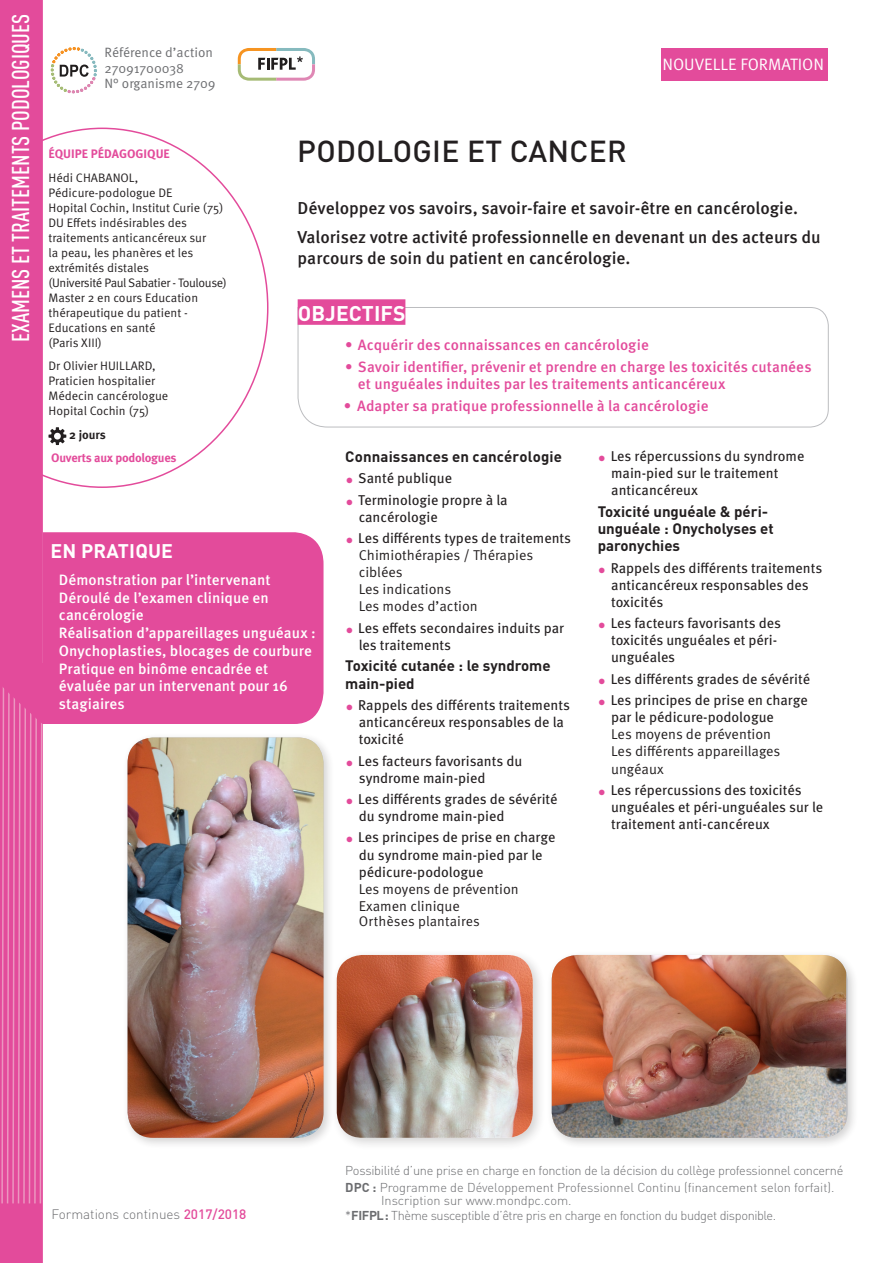
<style>
.page{position:relative;width:893px;height:1263px;background:#fff}
.page>*{position:absolute;margin:0;border:0;box-sizing:border-box;transform-origin:0 0}
.titre{font:500 30px "DIN Pro";letter-spacing:.01em;color:#231f20}
.t1{font:24px "DIN Cond Medium Alternate";color:#fff}
.objectifrose{font:700 21px "DIN Pro";letter-spacing:.01em;color:#fff}
.enpratiqueblac{font:700 19.5px "DIN Pro";letter-spacing:.01em;color:#fff}
.chapeau{font:500 17.25px/20.7px "Meta Pro";color:#231f20}
.t2{font:16.5px "Meta Pro";color:#fff}
.enpratiquetextegauch{font:500 15px/17.7px "Meta Pro";letter-spacing:.005em;color:#fff}
.t3{font:500 15px/17.1px "Meta Pro";letter-spacing:.005em;color:#e34b9b}
.colonnes{font:700 15px/17.2px "DIN Pro";color:#231f20}
.titres_colonnes{font:700 15px "DIN Pro";letter-spacing:.005em;color:#231f20}
.t4{font:14.25px/17.1px "Meta Pro";color:#231f20}
.t5{font:14.25px/17.1px "Meta Pro";color:#231f20}
.t6{font:13.95px "Meta Pro";letter-spacing:.01em;color:#231f20}
.texte_bas_de_page{font:13.5px "Meta Pro";color:#6c6d70}
.t7{font:300 13.5px "DIN Pro";color:#6c6d70}
.texte_bas_de_page-2{font:300 12.75px "DIN Pro";letter-spacing:-.02em;color:#6c6d70}
.texte_bas_de_page-3{font:300 12.75px/12.8px "DIN Pro";color:#6c6d70}
.équipe{font:12.3px/15px "Meta Pro";color:#231f20}
.équipe-2{font:700 12.3px "Meta Pro";letter-spacing:-.015em;color:#e34b9b}
.équipe-3{font:700 12.3px "Meta Pro";letter-spacing:-.005em;color:#231f20}
.s1{font-size:15.75px;color:#e34b9b}
.s2{font-style:inherit}
.s3{font-weight:500;color:#e34b9b}
.s4{font-weight:700}
</style>
<div class="page">
<div style="left:0;top:0;width:43px;height:1263px;background:#e34b9b"></div>
<svg style="left:1px;top:724px;width:42px;height:481px;background:#e560a5"></svg>
<div style="left:122px;top:732px;width:213px;height:417px;background:#231f20;opacity:.2"></div>
<img style="left:128px;top:737px;width:196px;height:401px">
<svg style="left:39px;top:127px;width:230px;height:362px"></svg>
<svg style="left:48px;top:427px;width:18px;height:18px"></svg>
<div style="left:331px;top:949px;width:215px;height:202px;background:#231f20;opacity:.2"></div>
<img style="left:337px;top:955px;width:196px;height:183px">
<svg style="left:297px;top:307px;width:532px;height:121px"></svg>
<div style="left:298px;top:299px;width:107px;height:26px;background:#e34b9b"></div>
<div style="left:0;top:532px;width:324px;height:192px;background:#e34b9b"></div>
<svg style="left:51px;top:47px;width:46px;height:47px"></svg>
<svg style="left:238px;top:48px;width:77px;height:33px"></svg>
<div style="left:546px;top:950px;width:313px;height:199px;background:#231f20;opacity:.2"></div>
<img style="left:552px;top:955px;width:294px;height:183px">
<div style="left:661px;top:48px;width:167px;height:33px;background:#e34b9b"></div>
<p class="t1" style="left:7px;top:342px;width:330px;rotate:-90deg">EXAMENS ET TRAITEMENTS PODOLOGIQUES</p>
<p class="texte_bas_de_page" style="left:105px;top:44px;width:110px">Référence d’action</p>
<p class="texte_bas_de_page" style="left:105px;top:59px;width:81px">27091700038</p>
<p class="texte_bas_de_page" style="left:105px;top:75px;width:113px">N° organisme 2709</p>
<p class="t2" style="left:662px;top:54px;width:163px">NOUVELLE FORMATION</p>
<p class="titre" style="left:297px;top:131px;width:331px">PODOLOGIE ET CANCER</p>
<p class="équipe-2" style="left:48px;top:146px;width:123px">ÉQUIPE PÉDAGOGIQUE</p>
<p class="équipe" style="left:48px;top:170px;width:180px">Hédi CHABANOL,<br>Pédicure-podologue DE<br>Hopital Cochin, Institut Curie (75)<br>DU Effets indésirables des traitements anticancéreux sur<br>la peau, les phanères et les extrémités distales<br>(Université Paul Sabatier - Toulouse)<br>Master 2 en cours Education thérapeutique du patient -<br>Educations en santé<br>(Paris XIII)</p>
<p class="équipe" style="left:48px;top:359px;width:121px">Dr Olivier HUILLARD,<br>Praticien hospitalier<br>Médecin cancérologue<br>Hopital Cochin (75)</p>
<p class="équipe-3" style="left:69px;top:427px;width:38px">2 jours</p>
<p class="équipe-2" style="left:51px;top:450px;width:127px">Ouverts aux podologues</p>
<p class="chapeau" style="left:298px;top:198px;width:502px">Développez vos savoirs, savoir-faire et savoir-être en cancérologie.</p>
<p class="chapeau" style="left:298px;top:227px;width:525px">Valorisez votre activité professionnelle en devenant un des acteurs du parcours de soin du patient en cancérologie.</p>
<p class="objectifrose" style="left:298px;top:299px;width:109px">OBJECTIFS</p>
<p class="t3" style="left:345px;top:336px;width:305px">• Acquérir des connaissances en cancérologie</p>
<p class="t3" style="left:358px;top:358px;width:455px;text-indent:-13px">• Savoir identifier, prévenir et prendre en charge les toxicités cutanées et unguéales induites par les traitements anticancéreux</p>
<p class="t3" style="left:344px;top:398px;width:366px">• Adapter sa pratique professionnelle à la cancérologie</p>
<p class="titres_colonnes" style="left:345px;top:446px;width:218px">Connaissances en cancérologie</p>
<p class="t4" style="left:345px;top:470px;width:108px"><span class="s1">•</span> Santé publique</p>
<p class="t4" style="left:359px;top:491px;width:150px;text-indent:-13px"><span class="s1">•</span> Terminologie propre à la cancérologie</p>
<p class="t5" style="left:359px;top:530px;width:214px;text-indent:-13px"><span class="s1">•</span> <span class="s2">Les différents types de traitements<br></span>Chimiothérapies / Thérapies ciblées<br>Les indications<br>Les modes d’action</p>
<p class="t4" style="left:359px;top:620px;width:207px;text-indent:-13px"><span class="s1">•</span> Les effets secondaires induits par les traitements</p>
<p class="colonnes" style="left:345px;top:657px;width:207px">Toxicité cutanée : le syndrome main-pied</p>
<p class="t4" style="left:359px;top:697px;width:213px;text-indent:-13px"><span class="s1">•</span> Rappels des différents traitements anticancéreux responsables de la toxicité</p>
<p class="t4" style="left:359px;top:752px;width:165px;text-indent:-13px"><span class="s1">•</span> Les facteurs favorisants du syndrome main-pied</p>
<p class="t4" style="left:359px;top:791px;width:200px;text-indent:-13px"><span class="s1">•</span> Les différents grades de sévérité du syndrome main-pied</p>
<p class="t4" style="left:359px;top:829px;width:198px;text-indent:-13px"><span class="s1">•</span> Les principes de prise en charge du syndrome main-pied par le pédicure-podologue<br><span class="s2">Les moyens de prévention<br>Examen clinique</span></p>
<p class="t6" style="left:359px;top:912px;width:123px">Orthèses plantaires</p>
<p class="t4" style="left:611px;top:448px;width:195px;text-indent:-13px"><span class="s1">•</span> Les répercussions du syndrome main-pied sur le traitement anticancéreux</p>
<p class="colonnes" style="left:598px;top:502px;width:178px">Toxicité unguéale &amp; péri&shy;unguéale : Onycholyses et paronychies</p>
<p class="t4" style="left:611px;top:560px;width:213px;text-indent:-13px"><span class="s1">•</span> Rappels des différents traitements anticancéreux responsables des toxicités</p>
<p class="t4" style="left:611px;top:615px;width:171px;text-indent:-13px"><span class="s1">•</span> Les facteurs favorisants des toxicités unguéales et péri&shy;unguéales</p>
<p class="t4" style="left:598px;top:671px;width:214px"><span class="s1">•</span> Les différents grades de sévérité</p>
<p class="t5" style="left:611px;top:692px;width:198px;text-indent:-13px"><span class="s1">•</span> <span class="s2">Les principes de prise en charge par le pédicure-podologue<br></span>Les moyens de prévention<br>Les différents appareillages ungéaux</p>
<p class="t4" style="left:611px;top:782px;width:214px;text-indent:-13px"><span class="s1">•</span> Les répercussions des toxicités unguéales et péri-unguéales sur le traitement anti-cancéreux</p>
<p class="enpratiqueblac" style="left:50px;top:537px;width:124px">EN PRATIQUE</p>
<p class="enpratiquetextegauch" style="left:59px;top:571px;width:213px">Démonstration par l’intervenant</p>
<p class="enpratiquetextegauch" style="left:59px;top:589px;width:212px">Déroulé de l’examen clinique en cancérologie</p>
<p class="enpratiquetextegauch" style="left:59px;top:624px;width:258px">Réalisation d’appareillages unguéaux :<br>Onychoplasties, blocages de courbure</p>
<p class="enpratiquetextegauch" style="left:59px;top:660px;width:230px">Pratique en binôme encadrée et évaluée par un intervenant pour 16 stagiaires</p>
<p class="t7" style="left:51px;top:1204px;width:197px">Formations continues <span class="s3">2017/2018</span></p>
<p class="texte_bas_de_page-2" style="left:345px;top:1162px;width:500px">Possibilité d’une prise en charge en fonction de la décision du collège professionnel concerné</p>
<p class="texte_bas_de_page-3" style="left:381px;top:1181px;width:455px;text-indent:-36px"><span class="s4">DPC :</span> Programme de Développement Professionnel Continu (financement selon forfait).<br>Inscription sur www.mondpc.com.</p>
<p class="texte_bas_de_page-2" style="left:345px;top:1207px;width:432px">*<span class="s4">FIFPL:</span> Thème susceptible d’être pris en charge en fonction du budget disponible.</p>
</div>
